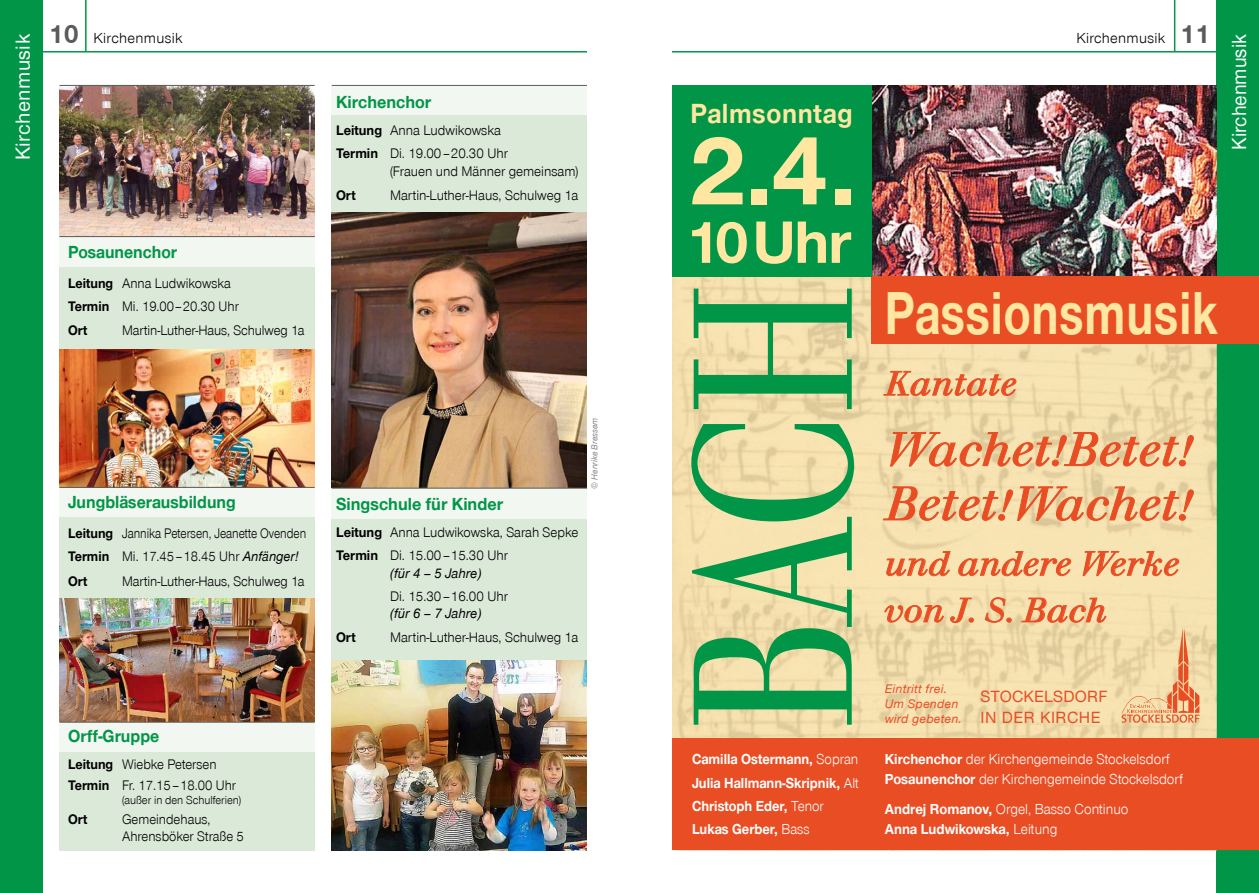
<style>
.page{position:relative;width:1259px;height:893px;background:#fff}
.page>*{position:absolute;margin:0;border:0;box-sizing:border-box;transform-origin:0 0}
.t1{font:236.85px "Draeger Walbaum";color:#019647;scale:.75 1}
.t2{font:700 102px "Nordkirchen Font";color:#ffe7a1}
.t3{font:700 62.4px "Nordkirchen Font";letter-spacing:.02em;color:#ffe7a1;scale:.77 1}
.t4{font:700 61.95px "Nordkirchen Font";color:#ffe7a1}
.t5{font:italic 49.65px/54.3px "Draeger Walbaum";letter-spacing:-.005em;color:#e94d23;scale:1.06 1}
.t6{font:italic 35.7px/46.7px "Draeger Walbaum";color:#e94d23;scale:1.06 1}
.t7{font:700 28.5px "Nordkirchen Font";letter-spacing:.025em;color:#ffe7a1;scale:.94 1}
.t8{font:700 27px "Nordkirchen Font";color:#5a5c5b}
.t9{font:500 21px "Nordkirchen Font";letter-spacing:.005em;color:#fff}
.t10{font:500 21px "Nordkirchen Font";letter-spacing:.005em;color:#fff;scale:.95 1}
.t11{font:700 18px "Nordkirchen Font";color:#019647;scale:.94 1}
.t12{font:700 18px "Nordkirchen Font";color:#019647;scale:.96 1}
.t13{font:500 16.8px "Nordkirchen Font";letter-spacing:.03em;color:#e94d23}
.t14{font:700 15px/23.2px "Nordkirchen Font";color:#fff;scale:.92 1}
.t15{font:15px/20px "Nordkirchen Font";color:#fff;scale:.94 1}
.t16{font:700 15px/20px "Nordkirchen Font";color:#fff;scale:.94 1}
.t17{font:15px "Nordkirchen Font";letter-spacing:.02em;color:#000}
.t18{font:14.25px/23.7px "Nordkirchen Font";color:#000;scale:.94 1}
.t19{font:14.25px/23.2px "Nordkirchen Font";color:#000;scale:.96 1}
.t20{font:14.25px/23.2px "Nordkirchen Font";color:#000;scale:.85 1}
.t21{font:14.25px/23.2px "Nordkirchen Font";color:#000;scale:.95 1}
.t22{font:italic 500 14.25px "Nordkirchen Font";color:#000;scale:.96 1}
.t23{font:700 14.25px "Nordkirchen Font";letter-spacing:.015em;color:#000;scale:.94 1}
.t24{font:700 14.25px "Nordkirchen Font";letter-spacing:.015em;color:#000;scale:.96 1}
.t25{font:italic 500 12.75px/15.3px "Nordkirchen Font";letter-spacing:.02em;color:#e94d23}
.t26{font:12px "Nordkirchen Font";color:#000;scale:.94 1}
.t27{font:italic 500 9px "Nordkirchen Font";color:#858484;scale:.95 1}
.s1{font-weight:700;font-size:27px;color:#5a5c5b}
.s2{font-weight:700}
.s3{font-weight:500;font-style:italic}
.s4{font-weight:400}
</style>
<div class="page">
<div style="left:0;top:0;width:43px;height:893px;background:#019647"></div>
<hr style="left:43px;top:51px;width:544px;height:2px;background:#019647">
<hr style="left:85px;top:0;width:2px;height:51px;background:#019647">
<div style="left:332px;top:85px;width:255px;height:765px;background:#dbe9d9"></div>
<div style="left:332px;top:85px;width:255px;height:30px;background:#f3f7f2"></div>
<div style="left:332px;top:489px;width:255px;height:30px;background:#f3f7f2"></div>
<hr style="left:332px;top:85px;width:255px;height:1px;background:#5a5c5b">
<div style="left:60px;top:223px;width:255px;height:627px;background:#dbe9d9"></div>
<div style="left:60px;top:237px;width:255px;height:30px;background:#f3f7f2"></div>
<div style="left:60px;top:487px;width:255px;height:30px;background:#f3f7f2"></div>
<div style="left:60px;top:723px;width:255px;height:29px;background:#f3f7f2"></div>
<img style="left:60px;top:598px;width:255px;height:124px">
<img style="left:60px;top:350px;width:255px;height:137px">
<img style="left:332px;top:660px;width:255px;height:190px">
<img style="left:60px;top:86px;width:255px;height:150px">
<div style="left:1216px;top:0;width:43px;height:893px;background:#019647"></div>
<hr style="left:672px;top:51px;width:544px;height:2px;background:#019647">
<hr style="left:1174px;top:0;width:1px;height:51px;background:#019647">
<hr style="left:60px;top:85px;width:255px;height:1px;background:#5a5c5b">
<hr style="left:60px;top:236px;width:255px;height:1px;background:#5a5c5b">
<hr style="left:60px;top:487px;width:255px;height:1px;background:#5a5c5b">
<hr style="left:60px;top:722px;width:255px;height:1px;background:#5a5c5b">
<svg style="left:672px;top:277px;width:544px;height:461px;background:#f2ddab"></svg>
<img style="left:872px;top:85px;width:344px;height:191px">
<div style="left:872px;top:276px;width:387px;height:67px;background:#e94d23"></div>
<div style="left:672px;top:738px;width:587px;height:112px;background:#e94d23"></div>
<div style="left:672px;top:85px;width:200px;height:191px;background:#019647"></div>
<svg style="left:883px;top:371px;width:133px;height:25px;background:#f0bd8d"></svg>
<svg style="left:889px;top:431px;width:305px;height:36px;background:#eec393"></svg>
<svg style="left:882px;top:486px;width:312px;height:35px;background:#efc394"></svg>
<svg style="left:886px;top:550px;width:65px;height:27px;background:#f4c493"></svg>
<svg style="left:958px;top:550px;width:113px;height:27px;background:#f4c494"></svg>
<svg style="left:1082px;top:550px;width:97px;height:26px;background:#f3bf8f"></svg>
<svg style="left:883px;top:605px;width:61px;height:18px"></svg>
<svg style="left:950px;top:597px;width:24px;height:26px"></svg>
<svg style="left:984px;top:597px;width:27px;height:26px"></svg>
<svg style="left:1021px;top:597px;width:86px;height:26px;background:#f2c090"></svg>
<svg style="left:1121px;top:627px;width:78px;height:96px;background:#efc494"></svg>
<img style="left:332px;top:213px;width:255px;height:275px">
<hr style="left:332px;top:488px;width:255px;height:1px;background:#5a5c5b">
<h3 class="t9" style="left:10px;top:160px;width:128px;rotate:-90deg">KIRCHENMUSIK</h3>
<p class="t17" style="left:49px;top:29px;width:135px"><span class="s1">10</span> Kirchenmusik</p>
<p class="t11" style="left:68px;top:241px;width:118px">Posaunenchor</p>
<p class="t18" style="left:68px;top:271px;width:183px"><span class="s2">Leitung</span> Anna Ludwikowska<br><span class="s2">Termin</span> Mi. 19.00–20.30 Uhr<br><span class="s2">Ort</span></p>
<p class="t18" style="left:122px;top:319px;width:195px">Martin-Luther-Haus, Schulweg 1a</p>
<p class="t12" style="left:336px;top:92px;width:101px">Kirchenchor</p>
<p class="t19" style="left:336px;top:119px;width:181px"><span class="s2">Leitung</span> Anna Ludwikowska<br><span class="s2">Termin</span> Di. 19.00–20.30 Uhr</p>
<p class="t19" style="left:390px;top:159px;width:198px">(Frauen und Männer gemeinsam)</p>
<p class="t24" style="left:336px;top:187px;width:22px">Ort</p>
<p class="t19" style="left:390px;top:183px;width:198px">Martin-Luther-Haus, Schulweg 1a</p>
<p class="t11" style="left:68px;top:491px;width:180px">Jungbläserausbildung</p>
<p class="t20" style="left:68px;top:521px;width:282px"><span class="s2">Leitung</span> Jannika Petersen, Jeanette Ovenden<br><span class="s2">Termin</span> Mi. 17.45–18.45 Uhr <span class="s3">Anfänger!</span></p>
<p class="t23" style="left:68px;top:573px;width:22px">Ort</p>
<p class="t18" style="left:122px;top:570px;width:195px">Martin-Luther-Haus, Schulweg 1a</p>
<p class="t12" style="left:336px;top:494px;width:176px">Singschule für Kinder</p>
<p class="t21" style="left:336px;top:521px;width:257px"><span class="s2">Leitung</span> Anna Ludwikowska, Sarah Sepke<br><span class="s2">Termin</span> Di. 15.00–15.30 Uhr</p>
<p class="t22" style="left:390px;top:565px;width:97px">(für 4 – 5 Jahre)</p>
<p class="t19" style="left:390px;top:585px;width:124px">Di. 15.30–16.00 Uhr</p>
<p class="t22" style="left:390px;top:605px;width:97px">(für 6 – 7 Jahre)</p>
<p class="t24" style="left:336px;top:629px;width:22px">Ort</p>
<p class="t19" style="left:390px;top:626px;width:198px">Martin-Luther-Haus, Schulweg 1a</p>
<p class="t27" style="left:589px;top:488px;width:76px;rotate:-90deg">© Henrike Bressem</p>
<p class="t11" style="left:68px;top:726px;width:99px">Orff-Gruppe</p>
<p class="t18" style="left:68px;top:754px;width:180px;line-height:21px"><span class="s2">Leitung</span> Wiebke Petersen<br><span class="s2">Termin</span> Fr. 17.15–18.00 Uhr</p>
<p class="t26" style="left:122px;top:793px;width:128px">(außer in den Schulferien)</p>
<p class="t23" style="left:68px;top:811px;width:22px">Ort</p>
<p class="t18" style="left:122px;top:811px;width:131px;line-height:17.2px">Gemeindehaus,<br>Ahrensböker Straße 5</p>
<h3 class="t7" style="left:690px;top:97px;width:174px">Palmsonntag</h3>
<h2 class="t2" style="left:688px;top:110px;width:171px">2.4.</h2>
<h3 class="t4" style="left:685px;top:206px;width:167px">10 Uhr</h3>
<h1 class="t1" style="left:645px;top:730px;width:598px;rotate:-90deg">Bach</h1>
<p class="t17" style="left:1076px;top:29px;width:91px">Kirchenmusik</p>
<h3 class="t8" style="left:1180px;top:18px;width:32px">11</h3>
<h3 class="t3" style="left:885px;top:276px;width:434px">Passionsmusik</h3>
<h3 class="t6" style="left:885px;top:361px;width:126px">Kantate</h3>
<h3 class="t5" style="left:885px;top:423px;width:292px">Wachet!Betet!<br>Betet!Wachet!</h3>
<h3 class="t6" style="left:885px;top:541px;width:279px">und andere Werke von J. S. Bach</h3>
<p class="t25" style="left:885px;top:681px;width:78px">Eintritt frei.<br>Um Spenden wird gebeten.</p>
<p class="t13" style="left:980px;top:686px;width:43px">STOCKELSD</p>
<p class="t13" style="left:1074px;top:686px;width:23px">ORF</p>
<p class="t13" style="left:980px;top:707px;width:33px">IN DER</p>
<p class="t13" style="left:1040px;top:707px;width:60px">KIRCHE</p>
<p class="t14" style="left:692px;top:748px;width:183px">Camilla Ostermann, <span class="s4">Sopran<br></span>Julia Hallmann-Skripnik, <span class="s4">Alt<br></span>Christoph Eder, <span class="s4">Tenor<br></span>Lukas Gerber, <span class="s4">Bass</span></p>
<p class="t15" style="left:885px;top:749px;width:319px"><span class="s2">Kirchenchor</span> der Kirchengemeinde Stockelsdorf<br><span class="s2">Posaunenchor</span> der Kirchengemeinde Stockelsdorf</p>
<p class="t16" style="left:885px;top:799px;width:261px">Andrej Romanov, <span class="s4">Orgel, Basso Continuo<br></span>Anna Ludwikowska, <span class="s4">Leitung</span></p>
<h3 class="t10" style="left:1226px;top:150px;width:123px;rotate:-90deg">KIRCHENMUSIK</h3>
</div>
